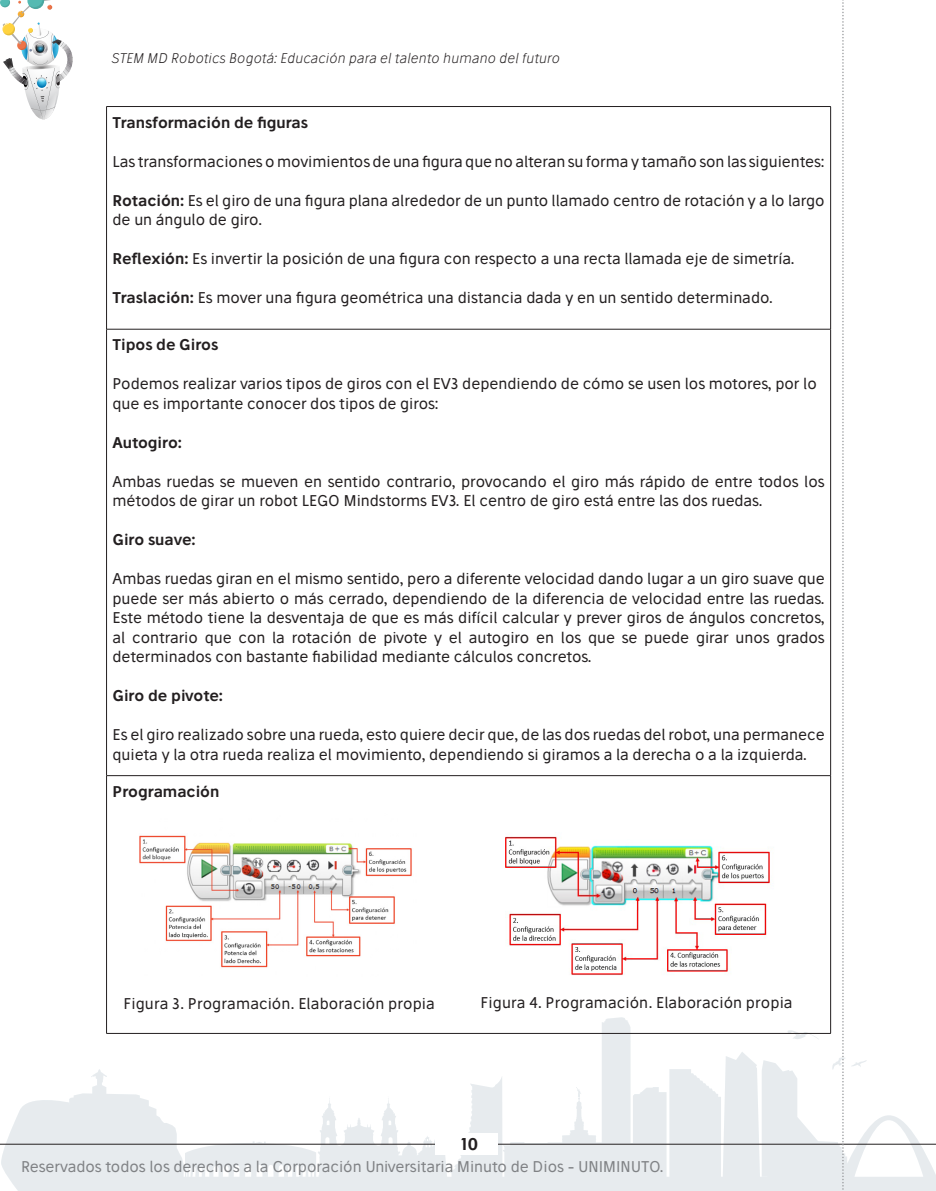
<style>
.page{position:relative;width:936px;height:1191px;background:#fff}
.page>*{position:absolute;margin:0;border:0;box-sizing:border-box;transform-origin:0 0}
.t1{font:600 16.5px "Stilu";color:#231f20}
.texto_tabla{font:15px/19.5px "Stilu";color:#231f20}
.texto_tabla-2{font:600 15px "Stilu";color:#231f20}
.t2{font:15px "Stilu";color:#808285}
.texto_normal{font:15px "Stilu";letter-spacing:.01em;color:#231f20}
.t3{font:italic 300 13.5px "Stilu";letter-spacing:.01em;color:#231f20}
.s1{font-weight:600}
</style>
<div class="page">
<svg style="left:88px;top:1017px;width:847px;height:174px"></svg>
<svg style="left:1px;top:1093px;width:87px;height:98px"></svg>
<hr style="left:0;top:1144px;width:935px;height:1px;background:#231f20">
<div style="left:435px;top:1133px;width:62px;height:22px;background:#fff"></div>
<svg style="left:0;top:0;width:73px;height:119px"></svg>
<hr style="left:830px;top:107px;width:1px;height:222px;background:#231f20">
<hr style="left:830px;top:329px;width:1px;height:446px;background:#231f20">
<hr style="left:106px;top:106px;width:724px;height:1px;background:#231f20">
<hr style="left:106px;top:107px;width:1px;height:222px;background:#231f20">
<hr style="left:106px;top:329px;width:724px;height:1px;background:#231f20">
<hr style="left:106px;top:329px;width:1px;height:446px;background:#231f20">
<hr style="left:106px;top:1033px;width:724px;height:1px;background:#231f20">
<hr style="left:106px;top:775px;width:724px;height:1px;background:#231f20">
<hr style="left:106px;top:776px;width:1px;height:257px;background:#231f20">
<hr style="left:830px;top:776px;width:1px;height:257px;background:#231f20">
<img style="left:139px;top:835px;width:273px;height:133px">
<img style="left:505px;top:836px;width:266px;height:139px">
<svg style="left:832px;top:0;width:34px;height:1191px"></svg>
<p class="t3" style="left:112px;top:50px;width:449px">STEM MD Robotics Bogotá: Educación para el talento humano del futuro</p>
<p class="texto_tabla-2" style="left:112px;top:112px;width:197px">Transformación de figuras</p>
<p class="texto_tabla" style="left:112px;top:151px;width:713px">Las transformaciones o movimientos de una figura que no alteran su forma y tamaño son las siguientes:</p>
<p class="texto_tabla" style="left:112px;top:190px;width:713px"><span class="s1">Rotación:</span> Es el giro de una figura plana alrededor de un punto llamado centro de rotación y a lo largo de un ángulo de giro.</p>
<p class="texto_tabla" style="left:112px;top:249px;width:683px"><span class="s1">Reflexión:</span> Es invertir la posición de una figura con respecto a una recta llamada eje de simetría.</p>
<p class="texto_tabla" style="left:112px;top:288px;width:661px"><span class="s1">Traslación:</span> Es mover una figura geométrica una distancia dada y en un sentido determinado.</p>
<p class="texto_tabla-2" style="left:112px;top:335px;width:107px">Tipos de Giros</p>
<p class="texto_tabla" style="left:112px;top:374px;width:705px">Podemos realizar varios tipos de giros con el EV3 dependiendo de cómo se usen los motores, por lo que es importante conocer dos tipos de giros:</p>
<p class="texto_tabla-2" style="left:112px;top:432px;width:71px">Autogiro:</p>
<p class="texto_tabla" style="left:112px;top:471px;width:713px">Ambas ruedas se mueven en sentido contrario, provocando el giro más rápido de entre todos los métodos de girar un robot LEGO Mindstorms EV3. El centro de giro está entre las dos ruedas.</p>
<p class="texto_tabla-2" style="left:112px;top:530px;width:85px">Giro suave:</p>
<p class="texto_tabla" style="left:112px;top:569px;width:713px;text-align:justify">Ambas ruedas giran en el mismo sentido, pero a diferente velocidad dando lugar a un giro suave que puede ser más abierto o más cerrado, dependiendo de la diferencia de velocidad entre las ruedas.<br>Este método tiene la desventaja de que es más difícil calcular y prever giros de ángulos concretos, al contrario que con la rotación de pivote y el autogiro en los que se puede girar unos grados determinados con bastante fiabilidad mediante cálculos concretos.</p>
<p class="texto_tabla-2" style="left:112px;top:686px;width:112px">Giro de pivote:</p>
<p class="texto_tabla" style="left:112px;top:725px;width:713px">Es el giro realizado sobre una rueda, esto quiere decir que, de las dos ruedas del robot, una permanece quieta y la otra rueda realiza el movimiento, dependiendo si giramos a la derecha o a la izquierda.</p>
<p class="texto_tabla-2" style="left:112px;top:781px;width:108px">Programación</p>
<p class="texto_normal" style="left:123px;top:993px;width:313px">Figura 3. Programación. Elaboración propia</p>
<p class="texto_normal" style="left:480px;top:992px;width:313px">Figura 4. Programación. Elaboración propia</p>
<p class="t1" style="left:460px;top:1133px;width:19px">10</p>
<p class="t2" style="left:21px;top:1157px;width:644px">Reservados todos los derechos a la Corporación Universitaria Minuto de Dios - UNIMINUTO.</p>
</div>
